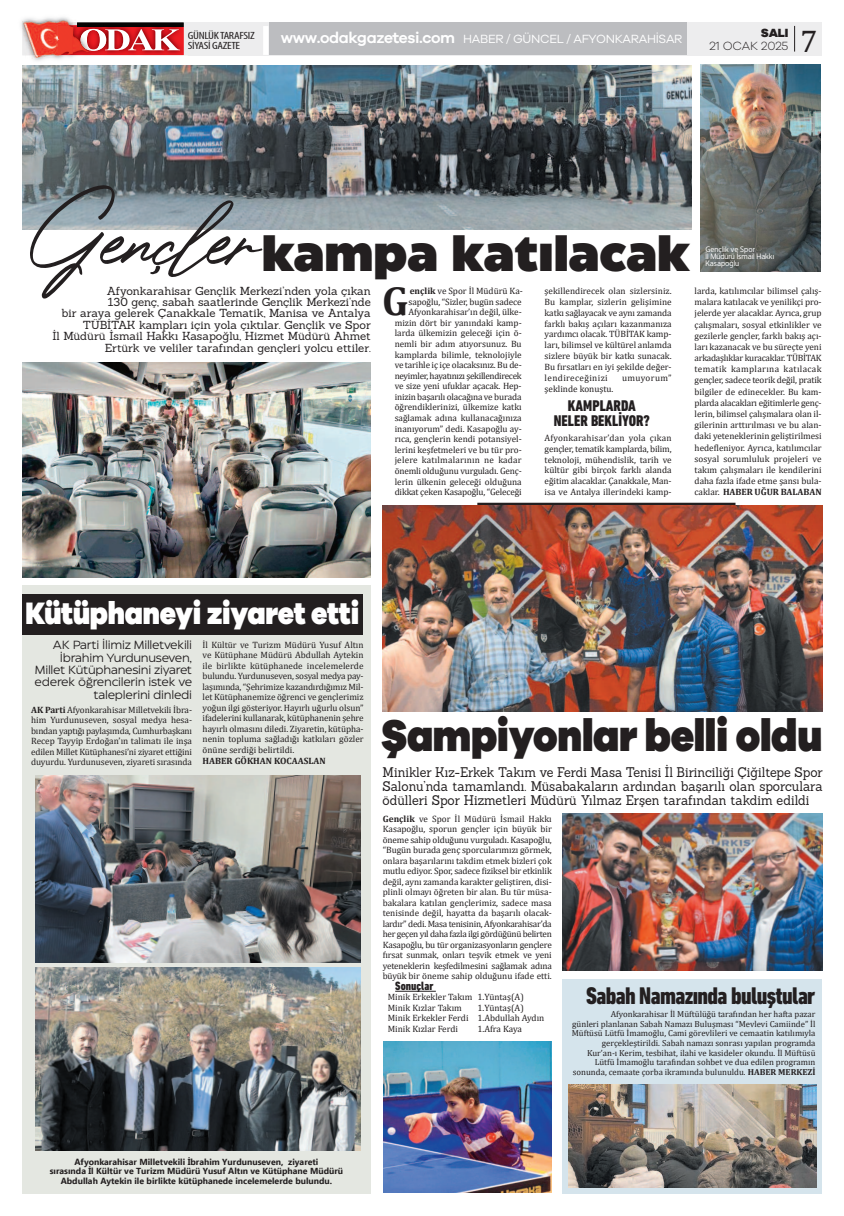
<style>
.page{position:relative;width:844px;height:1216px;background:#fff}
.page>*{position:absolute;margin:0;border:0;box-sizing:border-box;transform-origin:0 0}
.t1{font:italic 102.64px "Photograph Signature";color:#231f20}
.t2{font:900 48.48px "Eastman Roman Trial";color:#231f20}
.t3{font:900 45.68px "Galano Grotesque";letter-spacing:-.01em;color:#231f20;scale:.88 1}
.t4{font:700 40.69px "Cambria";color:#231f20}
.t5{font:900 31.94px "Galano Grotesque";letter-spacing:-.01em;color:#fff;scale:.87 1}
.t6{font:31.5px "Cambria";color:#231f20}
.t7{font:800 condensed 24.5px "DIN Next LT Pro";letter-spacing:-.025em;color:#231f20}
.t8{font:800 condensed 15.75px/15.2px "DIN Next LT Pro";color:#231f20;text-align:center}
.t9{font:13.65px/14px "Sanchez";color:#231f20;text-align:justify;scale:.92 1}
.t10{font:12.25px "Galano Grotesque";letter-spacing:-.025em;color:#fff}
.t11{font:300 12.25px "Galano Grotesque";letter-spacing:-.01em;color:#231f20}
.t12{font:800 condensed 12.25px "DIN Next LT Pro";color:#231f20}
.t13{font:800 12.25px "Galano Grotesque";color:#231f20}
.t14{font:11.81px/12.2px "Eastman Roman Trial";letter-spacing:-.02em;color:#231f20;text-align:right}
.t15{font:11.38px/11.4px "Sanchez";letter-spacing:-.005em;color:#231f20;text-align:right}
.t16{font:condensed 10.5px/10.5px "Myriad Pro";letter-spacing:-.025em;color:#231f20;scale:1.23 1}
.t17{font:9.19px/10.5px "Cambria";color:#231f20;text-align:justify}
.t18{font:700 9.19px "Cambria";color:#231f20}
.t19{font:9.19px "Cambria";letter-spacing:.04em;color:#231f20}
.t20{font:8.75px/9.6px "Cambria";color:#231f20;text-align:right}
.t21{font:700 8.75px/9.6px "Ebrima";color:#231f20;text-align:center}
.t22{font:7.88px/7px "LT Hoop";color:#fff}
.s1{font-weight:600;font-size:15.75px}
.s2{font-family:"Photograph Signature";font-weight:400;font-style:italic;font-size:102.64px}
.s3{font-weight:700}
</style>
<div class="page">
<svg style="left:477px;top:502px;width:258px;height:4px"></svg>
<div style="left:22px;top:22px;width:799px;height:33px;background:#ededee"></div>
<svg style="left:794px;top:26px;width:1px;height:26px"></svg>
<img style="left:180px;top:22px;width:4px;height:33px">
<img style="left:180px;top:27px;width:3px;height:28px">
<img style="left:180px;top:23px;width:3px;height:4px">
<img style="left:25px;top:55px;width:37px;height:5px">
<img style="left:22px;top:16px;width:54px;height:6px">
<img style="left:22px;top:22px;width:41px;height:33px">
<img style="left:58px;top:25px;width:5px;height:30px">
<svg style="left:63px;top:21px;width:117px;height:34px;background:#c35254"></svg>
<img style="left:80px;top:30px;width:11px;height:21px">
<div style="left:269px;top:22px;width:417px;height:33px;background:#bcbdc0"></div>
<div style="left:263px;top:26px;width:5px;height:29px;background:#fff"></div>
<img style="left:22px;top:65px;width:669px;height:164px">
<img style="left:700px;top:64px;width:120px;height:207px">
<img style="left:22px;top:362px;width:348px;height:215px">
<hr style="left:395px;top:990px;width:41px;height:1px;background:#231f20">
<div style="left:23px;top:585px;width:348px;height:609px;background:#e4e7e1"></div>
<img style="left:383px;top:506px;width:439px;height:205px">
<img style="left:562px;top:814px;width:260px;height:156px">
<div style="left:22px;top:594px;width:340px;height:40px;background:#231f20"></div>
<img style="left:35px;top:775px;width:325px;height:187px">
<img style="left:35px;top:967px;width:325px;height:183px">
<img style="left:383px;top:1041px;width:168px;height:151px">
<div style="left:562px;top:979px;width:259px;height:215px;background:#d5e4ec"></div>
<img style="left:568px;top:1084px;width:248px;height:103px">
<p class="t16" style="left:188px;top:31px;width:56px">GÜNLÜKTARAFSIZ<br>SİYASİGAZETE</p>
<h3 class="t10" style="left:281px;top:34px;width:403px"><span class="s1">www.odakgazetesi.com</span> HABER / GÜNCEL / AFYONKARAHİSAR</h3>
<h3 class="t13" style="left:760px;top:28px;width:29px">SALI</h3>
<h3 class="t11" style="left:709px;top:41px;width:80px">21 OCAK 2025</h3>
<h3 class="t6" style="left:800px;top:22px;width:19px">7</h3>
<h2 class="t2" style="left:21px;top:235px;width:670px"><span class="s2">Gençler</span>kampa katılacak</h2>
<p class="t22" style="left:705px;top:246px;width:70px">Gençlik ve Spor<br>İl Müdürü İsmail Hakkı<br>Kasapoğlu</p>
<h1 class="t1" style="left:133px;top:196px;width:73px">,</h1>
<p class="t15" style="left:52px;top:286px;width:320px">Afyonkarahisar Gençlik Merkezi’nden yola çıkan<br>130 genç, sabah saatlerinde Gençlik Merkezi’nde<br>bir araya gelerek Çanakkale Tematik, Manisa ve Antalya TÜBİTAK kampları için yola çıktılar. Gençlik ve Spor<br>İl Müdürü İsmail Hakkı Kasapoğlu, Hizmet Müdürü Ahmet Ertürk ve veliler tarafından gençleri yolcu ettiler.</p>
<p class="t17" style="left:394px;top:285px;width:130px;text-align:right"><span class="s3">ençlik</span> ve Spor İl Müdürü Ka&shy;sapoğlu, “Sizler, bugün sadece Afyonkarahisar’ın değil, ülke&shy;mizin dört bir yanındaki kamp&shy;larda ülkemizin geleceği için ö&shy;nemli bir adım atıyorsunuz. Bu kamplarda bilimle, teknolojiyle ve tarihle iç içe olacaksınız. Bu de&shy;neyimler, hayatınızı şekillendirecek ve size yeni ufuklar açacak. Hep&shy;inizin başarılı olacağına ve burada öğrendiklerinizi, ülkemize katkı sağlamak adına kullanacağınıza inanıyorum” dedi. Kasapoğlu ay&shy;rıca, gençlerin kendi potansiyel&shy;lerini keşfetmeleri ve bu tür pro&shy;jelere katılmalarının ne kadar önemli olduğunu vurguladı. Genç&shy;lerin ülkenin geleceği olduğuna dikkat çeken Kasapoğlu, “Geleceği</p>
<p class="t17" style="left:544px;top:285px;width:128px;line-height:10.8px">şekillendirecek olan sizlersiniz.<br>Bu kamplar, sizlerin gelişimine katkı sağlayacak ve aynı zamanda farklı bakış açıları kazanmanıza yardımcı olacak. TÜBİTAK kamp&shy;ları, bilimsel ve kültürel anlamda sizlere büyük bir katkı sunacak.<br>Bu fırsatları en iyi şekilde değer&shy;lendireceğinizi</p>
<h3 class="t4" style="left:382px;top:276px;width:28px">G</h3>
<p class="t17" style="left:694px;top:285px;width:128px;line-height:11.2px">larda, katılımcılar bilimsel çalış&shy;malara katılacak ve yenilikçi pro&shy;jelerde yer alacaklar. Ayrıca, grup çalışmaları, sosyal etkinlikler ve gezilerle gençler, farklı bakış açı&shy;ları kazanacak ve bu süreçte yeni arkadaşlıklar kuracaklar. TÜBİTAK tematik kamplarına katılacak gençler, sadece teorik değil, pratik bilgiler de edinecekler. Bu kam&shy;plarda alacakları eğitimlerle genç&shy;lerin, bilimsel çalışmalara olan il&shy;gilerinin arttırılması ve bu alan&shy;daki yeteneklerinin geliştirilmesi hedefleniyor. Ayrıca, katılımcılar sosyal sorumluluk projeleri ve takım çalışmaları ile kendilerini daha fazla ifade etme şansı bula&shy;caklar. <span class="s3">HABER UĞUR BALABAN</span></p>
<p class="t19" style="left:622px;top:372px;width:51px">umuyorum”</p>
<p class="t17" style="left:544px;top:383px;width:70px">şeklinde konuştu.</p>
<h3 class="t8" style="left:553px;top:399px;width:98px">KAMPLARDA<br>NELER BEKLİYOR?</h3>
<p class="t17" style="left:544px;top:432px;width:128px;line-height:10.8px">Afyonkarahisar’dan yola çıkan gençler, tematik kamplarda, bilim, teknoloji, mühendislik, tarih ve kültür gibi birçok farklı alanda eğitim alacaklar. Çanakkale, Man&shy;isa ve Antalya illerindeki kamp-</p>
<h3 class="t5" style="left:26px;top:600px;width:385px">Kütüphaneyi ziyaret etti</h3>
<p class="t14" style="left:35px;top:640px;width:159px">AK Parti İlimiz Milletvekili<br>İbrahim Yurdunuseven,<br>Millet Kütüphanesini ziyaret ederek öğrencilerin istek ve taleplerini dinledi</p>
<p class="t17" style="left:31px;top:704px;width:162px"><span class="s3">AK Parti</span> Afyonkarahisar Milletvekili İbra&shy;him Yurdunuseven, sosyal medya hesa&shy;bından yaptığı paylaşımda, Cumhurbaşkanı Recep Tayyip Erdoğan’ın talimatı ile inşa edilen Millet Kütüphanesi’ni ziyaret ettiğini duyurdu. Yurdunuseven, ziyareti sırasında</p>
<p class="t17" style="left:202px;top:639px;width:162px">İl Kültür ve Turizm Müdürü Yusuf Altın ve Kütüphane Müdürü Abdullah Aytekin ile birlikte kütüphanede incelemelerde bulundu. Yurdunuseven, sosyal medya pay&shy;laşımında, “Şehrimize kazandırdığımız Mil&shy;let Kütüphanemize öğrenci ve gençlerimiz yoğun ilgi gösteriyor. Hayırlı uğurlu olsun” ifadelerini kullanarak, kütüphanenin şehre hayırlı olmasını diledi. Ziyaretin, kütüpha&shy;nenin topluma sağladığı katkıları gözler önüne serdiği belirtildi.</p>
<p class="t18" style="left:202px;top:755px;width:125px">HABER GÖKHAN KOCAASLAN</p>
<h3 class="t3" style="left:381px;top:718px;width:502px">Şampiyonlar belli oldu</h3>
<h3 class="t9" style="left:382px;top:766px;width:479px">Minikler Kız-Erkek Takım ve Ferdi Masa Tenisi İl Birinciliği Çiğiltepe Spor Salonu’nda tamamlandı. Müsabakaların ardından başarılı olan sporculara ödülleri Spor Hizmetleri Müdürü Yılmaz Erşen tarafından takdim edildi</h3>
<p class="t17" style="left:382px;top:813px;width:170px"><span class="s3">Gençlik</span> ve Spor İl Müdürü İsmail Hakkı Kasapoğlu, sporun gençler için büyük bir öneme sahip olduğunu vurguladı. Kasapoğlu, “Bugün burada genç sporcularımızı görmek, onlara başarılarını takdim etmek bizleri çok mutlu ediyor. Spor, sadece fiziksel bir etkinlik değil, aynı zamanda karakter geliştiren, disi&shy;plinli olmayı öğreten bir alan. Bu tür müsa&shy;bakalara katılan gençlerimiz, sadece masa tenisinde değil, hayatta da başarılı olacak&shy;lardır” dedi. Masa tenisinin, Afyonkarahisar’da her geçen yıl daha fazla ilgi gördüğünü belirten Kasapoğlu, bu tür organizasyonların gençlere fırsat sunmak, onları teşvik etmek ve yeni yeteneklerin keşfedilmesini sağlamak adına büyük bir öneme sahip olduğunu ifade etti.</p>
<h3 class="t12" style="left:395px;top:981px;width:40px">Sonuçlar</h3>
<p class="t17" style="left:387px;top:991px;width:137px">Minik Erkekler Takım 1.Yüntaş(A)<br>Minik Kızlar Takım</p>
<p class="t17" style="left:387px;top:1002px;width:158px;text-align:left;text-indent:90px">1.Yüntaş(A)<br>Minik Erkekler Ferdi 1.Abdullah Aydın<br>Minik Kızlar Ferdi</p>
<p class="t17" style="left:477px;top:1023px;width:46px">1.Afra Kaya</p>
<h3 class="t7" style="left:586px;top:987px;width:231px">Sabah Namazında buluştular</h3>
<p class="t20" style="left:571px;top:1009px;width:245px">Afyonkarahisar İl Müftülüğü tarafından her hafta pazar<br>günleri planlanan Sabah Namazı Buluşması “Mevlevi Camiinde” İl Müftüsü Lütfü İmamoğlu, Cami görevlileri ve cemaatin katılımıyla gerçekleştirildi. Sabah namazı sonrası yapılan programda Kur’an-ı Kerim, tesbihat, ilahi ve kasideler okundu. İl Müftüsü Lütfü İmamoğlu tarafından sohbet ve dua edilen programın sonunda, cemaate çorba ikramında bulunuldu. <span class="s3">HABER MERKEZİ</span></p>
<p class="t21" style="left:50px;top:1156px;width:295px">Afyonkarahisar Milletvekili İbrahim Yurdunuseven, ziyareti<br>sırasında İl kültür ve Turizm Müdürü Yusuf Altın ve kütüphane Müdürü<br>Abdullah Aytekin ile birlikte kütüphanede incelemelerde bulundu.</p>
</div>
